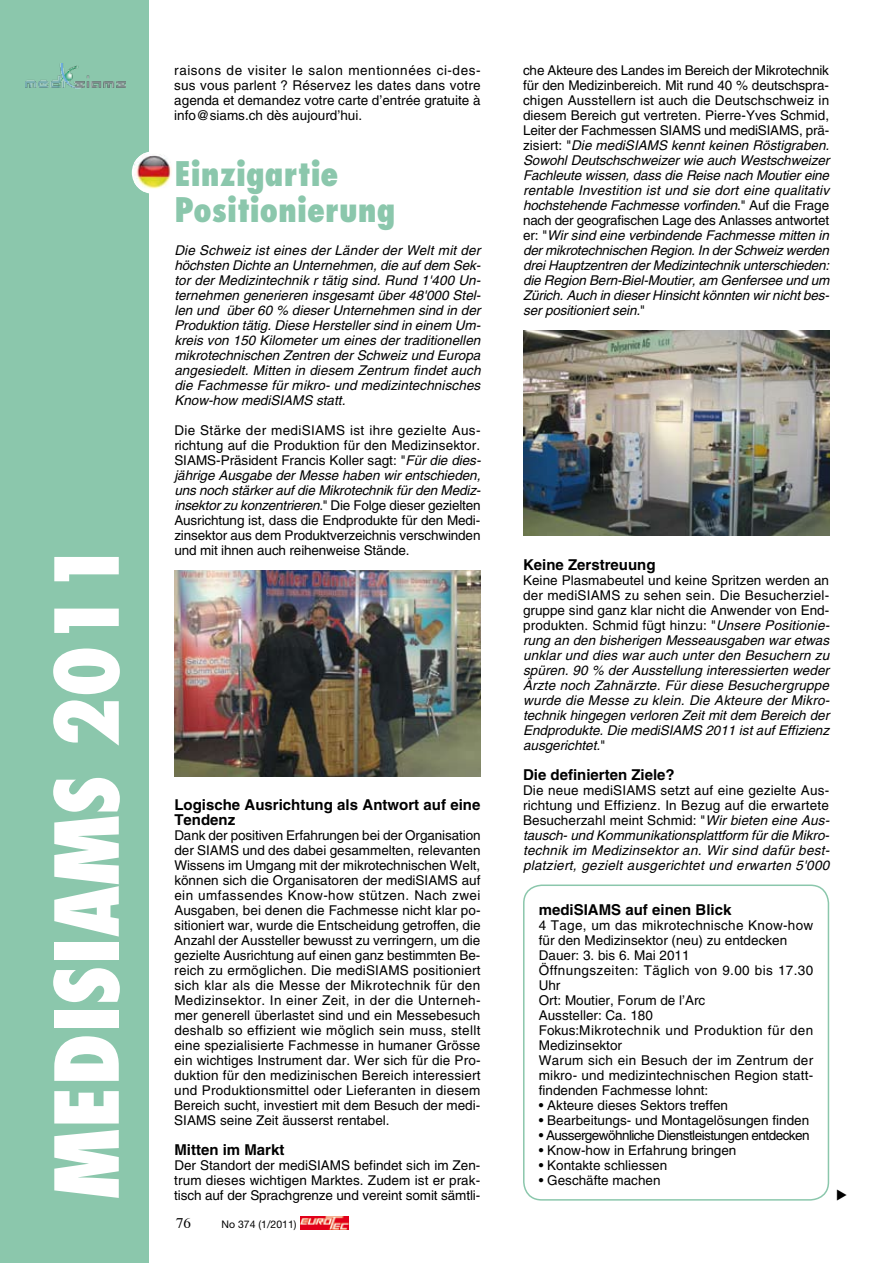
<style>
.page{position:relative;width:893px;height:1263px;background:#fff}
.page>*{position:absolute;margin:0;border:0;box-sizing:border-box;transform-origin:0 0}
.t1{font:800 condensed 85.5px "Futura";color:#fff}
.t2{font:800 condensed 33px/36px "Futura";color:#8bc7ac}
.t3{font:700 15px/15px "Helvetica";color:#000}
.t4{font:13.5px/15px "Helvetica";color:#000;text-align:justify}
.t5{font:italic 13.5px/15px "Helvetica";color:#000;text-align:justify}
.t6{font:13.5px "Helvetica";letter-spacing:-.04em;color:#000}
.t7{font:10.5px "Helvetica Neue";color:#000}
.s1{font-style:italic}
.s2{font-style:normal}
</style>
<div class="page">
<svg style="left:300px;top:1216px;width:49px;height:13px"></svg>
<img style="left:301px;top:1216px;width:47px;height:13px">
<img style="left:174px;top:570px;width:306px;height:206px">
<img style="left:523px;top:330px;width:306px;height:206px">
<div style="left:523px;top:884px;width:306px;height:316px;border:2px solid #8bc7ac;border-radius:18px"></div>
<div style="left:0;top:0;width:149px;height:1263px;background:#8bc7ac"></div>
<img style="left:26px;top:64px;width:100px;height:24px">
<div style="left:132px;top:151px;width:42px;height:43px;background:#fff;border-radius:50%"></div>
<img style="left:134px;top:153px;width:38px;height:39px">
<h1 class="t1" style="left:32px;top:1199px;width:658px;rotate:-90deg">MEDISIAMS 2011</h1>
<p class="t4" style="left:174px;top:63px;width:308px">raisons de visiter le salon mentionnées ci-des&shy;sus vous parlent ? Réservez les dates dans votre agenda et demandez votre carte d’entrée gratuite à info@siams.ch dès aujourd’hui.</p>
<h2 class="t2" style="left:174px;top:155px;width:223px">Einzigartie<br>Positionierung</h2>
<p class="t5" style="left:174px;top:243px;width:308px">Die Schweiz ist eines der Länder der Welt mit der höchsten Dichte an Unternehmen, die auf dem Sek&shy;tor der Medizintechnik r tätig sind. Rund 1'400 Un&shy;ternehmen generieren insgesamt über 48'000 Stel&shy;len und über 60 % dieser Unternehmen sind in der Produktion tätig. Diese Hersteller sind in einem Um&shy;kreis von 150 Kilometer um eines der traditionellen mikrotechnischen Zentren der Schweiz und Europa angesiedelt. Mitten in diesem Zentrum findet auch die Fachmesse für mikro- und medizintechnisches Know-how mediSIAMS statt.</p>
<p class="t4" style="left:174px;top:423px;width:308px">Die Stärke der mediSIAMS ist ihre gezielte Aus&shy;richtung auf die Produktion für den Medizinsektor.<br>SIAMS-Präsident Francis Koller sagt: "<span class="s1">Für die dies&shy;jährige Ausgabe der Messe haben wir entschieden, uns noch stärker auf die Mikrotechnik für den Mediz&shy;insektor zu konzentrieren</span>." Die Folge dieser gezielten Ausrichtung ist, dass die Endprodukte für den Medi&shy;zinsektor aus dem Produktverzeichnis verschwinden und mit ihnen auch reihenweise Stände.</p>
<p class="t3" style="left:174px;top:797px;width:308px">Logische Ausrichtung als Antwort auf eine<br>Tendenz</p>
<p class="t4" style="left:174px;top:828px;width:308px">Dank der positiven Erfahrungen bei der Organisation der SIAMS und des dabei gesammelten, relevanten Wissens im U mgang mit der mikrotechnischen Welt, können sich die Organisatoren der mediSIAMS auf ein umfassendes Know-how stützen. Nach zwei Ausgaben, bei denen die Fachmesse nicht klar po&shy;sitioniert war, wurde die Entscheidung getroffen, die Anzahl der Aussteller bewusst zu verringern, um die gezielte Ausrichtung auf einen ganz bestimmten Be&shy;reich zu ermöglichen. Die mediSIAMS positioniert sich klar als die Messe der Mikrotechnik für den Medizinsektor. I n einer Zeit, in der die U nterneh&shy;mer generell überlastet sind und ein Messebesuch deshalb so effizient wie möglich sein muss, stellt eine spezialisierte Fachmesse in humaner Grösse ein wichtiges I nstrument dar. Wer sich für die Pro&shy;duktion für den medizinischen Bereich interessiert und Produktionsmittel oder Lieferanten in diesem Bereich sucht, investiert mit dem Besuch der medi-SIAMS seine Zeit äusserst rentabel.</p>
<p class="t3" style="left:174px;top:1142px;width:112px">Mitten im Markt</p>
<p class="t4" style="left:174px;top:1158px;width:308px">Der Standort der mediSIAMS befindet sich im Zen&shy;trum dieses wichtigen Marktes. Zudem ist er prak&shy;tisch auf der Sprachgrenze und vereint somit sämtli-</p>
<p class="t7" style="left:222px;top:1218px;width:77px">No 374 (1/2011)</p>
<p class="t5" style="left:523px;top:63px;width:308px"><span class="s2">che Akteure des Landes im Bereich der Mikrotechnik für den Medizinbereich. Mit rund 40 % deutschspra&shy;chigen Ausstellern ist auch die Deutschschweiz in diesem Bereich gut vertreten. Pierre-Yves Schmid, Leiter der Fachmessen SIAMS und mediSIAMS, prä&shy;zisiert: "</span>Die mediSIAMS kennt keinen Röstigraben.<br>Sowohl Deutschschweizer wie auch Westschweizer Fachleute wissen, dass die Reise nach Moutier eine rentable Investition ist und sie dort eine qualitativ hochstehende Fachmesse vorfinden<span class="s2">." Auf die Frage nach der geografischen Lage des Anlasses antwortet er: "</span>Wir sind eine verbindende Fachmesse mitten in der mikrotechnischen Region. In der Schweiz werden drei Hauptzentren der Medizintechnik unterschieden: die Region Bern-Biel-Moutier, am Genfersee und um Zürich. Auch in dieser Hinsicht könnten wir nicht bes&shy;ser positioniert sein.<span class="s2">"</span></p>
<p class="t3" style="left:523px;top:557px;width:134px">Keine Zerstreuung</p>
<p class="t5" style="left:523px;top:573px;width:308px"><span class="s2">Keine Plasmabeutel und keine Spritzen werden an der mediSIAMS zu sehen sein. Die Besucherziel&shy;gruppe sind ganz klar nicht die Anwender von End&shy;produkten. Schmid fügt hinzu: "</span>Unsere Positionie&shy;rung an den bisherigen Messeausgaben war etwas unklar und dies war auch unter den Besuchern zu spüren. 90 % der Ausstellung interessierten weder Ärzte noch Zahnärzte. Für diese Besuchergruppe wurde die Messe zu klein. Die Akteure der Mikro&shy;technik hingegen verloren Zeit mit dem Bereich der Endprodukte. Die mediSIAMS 2011 ist auf Effizienz ausgerichtet.<span class="s2">"</span></p>
<p class="t3" style="left:523px;top:767px;width:153px">Die definierten Ziele?</p>
<p class="t5" style="left:523px;top:783px;width:308px"><span class="s2">Die neue mediSIAMS setzt auf eine gezielte Aus&shy;richtung und Effizienz. I n Bezug auf die erwartete Besucherzahl meint Schmid: "</span>Wir bieten eine Aus&shy;tausch- und Kommunikationsplattform für die Mikro&shy;technik im Medizinsektor an. Wir sind dafür best&shy;platziert, gezielt ausgerichtet und erwarten 5'000</p>
<p class="t3" style="left:539px;top:902px;width:194px">mediSIAMS auf einen Blick</p>
<p class="t4" style="left:539px;top:918px;width:276px;text-align:left">4 Tage, um das mikrotechnische Know-how für den Medizinsektor (neu) zu entdecken<br>Dauer: 3. bis 6. Mai 2011<br>Öffnungszeiten: Täglich von 9.00 bis 17.30<br>Uhr<br>Ort: Moutier, Forum de l’Arc<br>Aussteller: Ca. 180<br>Fokus:Mikrotechnik und Produktion für den<br>Medizinsektor<br>Warum sich ein Besuch der im Zentrum der mikro- und medizintechnischen Region statt&shy;findenden Fachmesse lohnt:</p>
<p class="t4" style="left:539px;top:1098px;width:191px">• Akteure dieses Sektors treffen</p>
<p class="t4" style="left:539px;top:1113px;width:272px">• Bearbeitungs- und Montagelösungen finden</p>
<p class="t6" style="left:539px;top:1127px;width:272px">• Aussergewöhnliche Dienstleistungen entdecken</p>
<p class="t4" style="left:539px;top:1143px;width:199px">• Know-how in Erfahrung bringen</p>
<p class="t4" style="left:539px;top:1158px;width:130px">• Kontakte schliessen</p>
<p class="t4" style="left:539px;top:1173px;width:123px">• Geschäfte machen</p>
</div>
